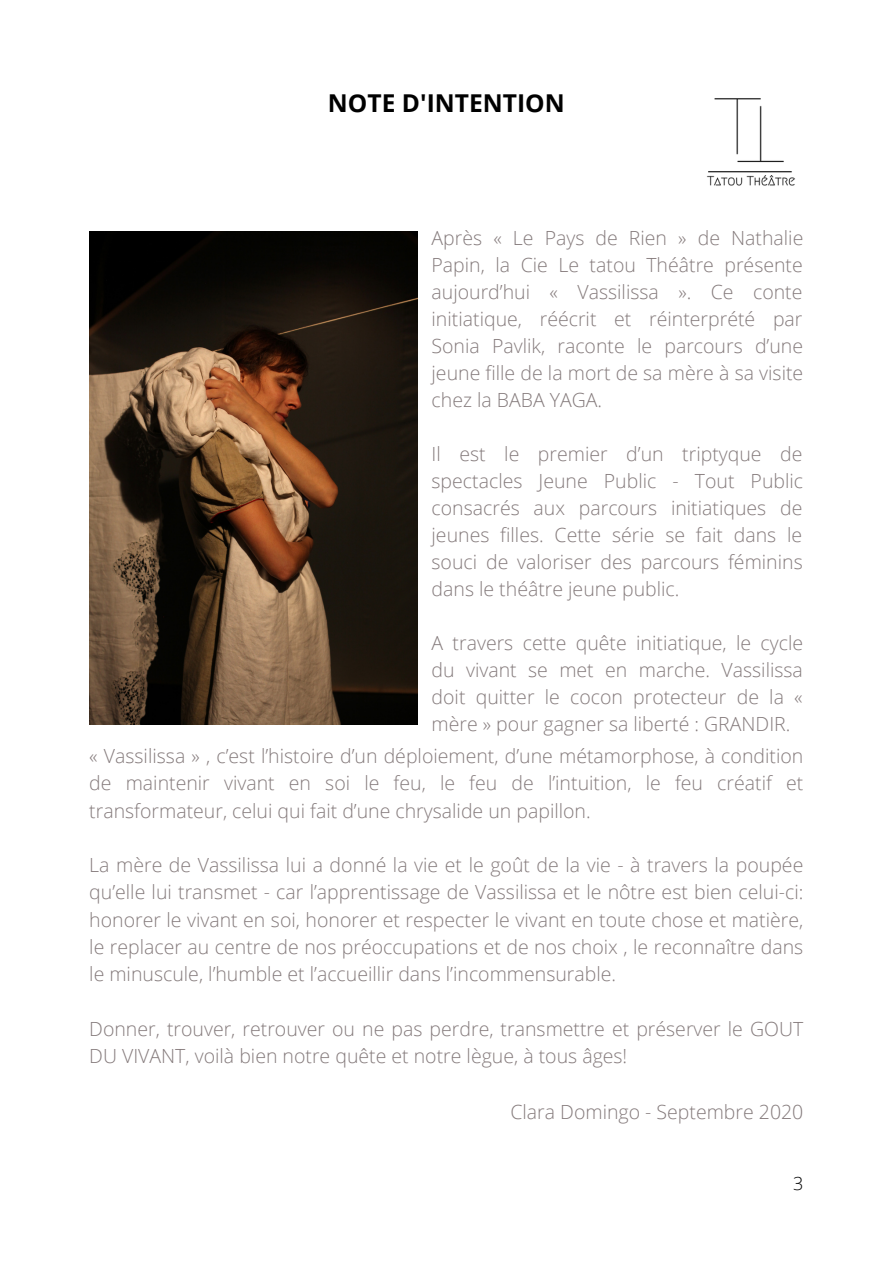
<style>
.page{position:relative;width:893px;height:1264px;background:#fff}
.page>*{position:absolute;margin:0;border:0;box-sizing:border-box;transform-origin:0 0}
.t1{font:700 24.6px "Open Sans";color:#000}
.t2{font:300 19.5px/27px "Open Sans";color:#857b7c;text-align:justify}
.t3{font:300 18px "Open Sans";color:#000}
</style>
<div class="page">
<img style="left:707px;top:98px;width:88px;height:88px">
<img style="left:89px;top:231px;width:328px;height:494px">
<p class="t1" style="left:328px;top:86px;width:238px">NOTE D'INTENTION</p>
<p class="t2" style="left:431px;top:224px;width:373px">Après « Le Pays de Rien » de Nathalie Papin, la Cie Le tatou Théâtre présente aujourd’hui « Vassilissa ». Ce conte initiatique, réécrit et réinterprété par Sonia Pavlik, raconte le parcours d’une jeune fille de la mort de sa mère à sa visite chez la BABA YAGA.</p>
<p class="t2" style="left:431px;top:440px;width:373px">Il est le premier d’un triptyque de spectacles Jeune Public - Tout Public consacrés aux parcours initiatiques de jeunes filles. Cette série se fait dans le souci de valoriser des parcours féminins dans le théâtre jeune public.</p>
<p class="t2" style="left:431px;top:629px;width:373px">A travers cette quête initiatique, le cycle du vivant se met en marche. Vassilissa doit quitter le cocon protecteur de la « mère » pour gagner sa liberté : GRANDIR.</p>
<p class="t2" style="left:89px;top:742px;width:715px">« Vassilissa » , c’est l’histoire d’un déploiement, d’une métamorphose, à condition de maintenir vivant en soi le feu, le feu de l’intuition, le feu créatif et transformateur, celui qui fait d’une chrysalide un papillon.</p>
<p class="t2" style="left:89px;top:851px;width:715px">La mère de Vassilissa lui a donné la vie et le goût de la vie - à travers la poupée qu’elle lui transmet - car l’apprentissage de Vassilissa et le nôtre est bien celui-ci: honorer le vivant en soi, honorer et respecter le vivant en toute chose et matière, le replacer au centre de nos préoccupations et de nos choix , le reconnaître dans le minuscule, l’humble et l’accueillir dans l’incommensurable.</p>
<p class="t2" style="left:89px;top:1014px;width:715px">Donner, trouver, retrouver ou ne pas perdre, transmettre et préserver le GOUT<br>DU VIVANT, voilà bien notre quête et notre lègue, à tous âges!</p>
<p class="t2" style="left:510px;top:1098px;width:294px">Clara Domingo - Septembre 2020</p>
<p class="t3" style="left:793px;top:1171px;width:12px">3</p>
</div>
